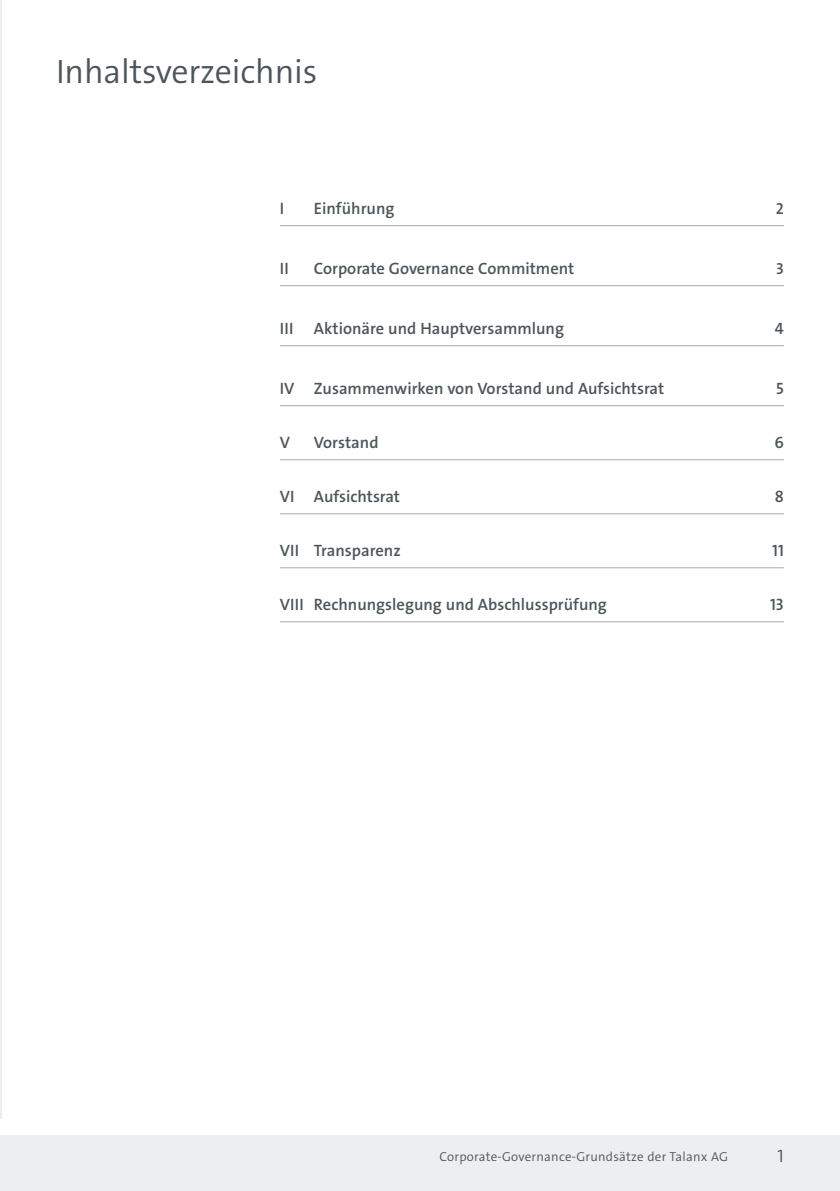
<style>
.page{position:relative;width:840px;height:1191px;background:#fff}
.page>*{position:absolute;margin:0;border:0;box-sizing:border-box;transform-origin:0 0}
.t1{font:34px "The Sans LP4 Se Lig";letter-spacing:-.005em;color:#4b565b}
.t2{font:18px "The Sans LP4 Se Lig";color:#4b565b}
.t3{font:16.4px "The Sans LP6 Se Bld";color:#4b565b}
.t4{font:16px "The Sans LP6 Se Bld";color:#4b565b}
.t5{font:13px "The Sans LP4 Se Lig";letter-spacing:.02em;color:#4b565b}
</style>
<div class="page">
<div style="left:0;top:1134px;width:839px;height:57px;background:#edeeef"></div>
<hr style="left:0;top:0;width:1px;height:1191px;background:#edeeef">
<hr style="left:280px;top:225px;width:503px;height:1px;background:#a5aaad">
<hr style="left:280px;top:285px;width:503px;height:1px;background:#a5aaad">
<hr style="left:280px;top:345px;width:503px;height:1px;background:#a5aaad">
<hr style="left:280px;top:405px;width:503px;height:1px;background:#a5aaad">
<hr style="left:280px;top:459px;width:503px;height:1px;background:#a5aaad">
<hr style="left:280px;top:513px;width:503px;height:1px;background:#a5aaad">
<hr style="left:280px;top:567px;width:503px;height:1px;background:#a5aaad">
<hr style="left:280px;top:621px;width:503px;height:1px;background:#a5aaad">
<div style="left:0;top:1118px;width:839px;height:16px;background:#fff"></div>
<h1 class="t1" style="left:56px;top:50px;width:263px">Inhaltsverzeichnis</h1>
<p class="t3" style="left:280px;top:198px;width:6px">I</p>
<p class="t3" style="left:314px;top:198px;width:82px">Einführung</p>
<p class="t4" style="left:775px;top:198px;width:9px">2</p>
<p class="t3" style="left:280px;top:258px;width:11px">II</p>
<p class="t3" style="left:314px;top:258px;width:262px">Corporate Governance Commitment</p>
<p class="t4" style="left:775px;top:258px;width:9px">3</p>
<p class="t3" style="left:280px;top:318px;width:285px">III Aktionäre und Hauptversammlung</p>
<p class="t3" style="left:774px;top:318px;width:11px">4</p>
<p class="t3" style="left:280px;top:378px;width:385px">IV Zusammenwirken von Vorstand und Aufsichtsrat</p>
<p class="t3" style="left:775px;top:378px;width:9px">5</p>
<p class="t3" style="left:280px;top:432px;width:12px">V</p>
<p class="t3" style="left:314px;top:432px;width:66px">Vorstand</p>
<p class="t3" style="left:774px;top:432px;width:11px">6</p>
<p class="t3" style="left:280px;top:486px;width:122px">VI Aufsichtsrat</p>
<p class="t3" style="left:774px;top:486px;width:11px">8</p>
<p class="t3" style="left:280px;top:540px;width:122px">VII Transparenz</p>
<p class="t3" style="left:771px;top:540px;width:13px">11</p>
<p class="t3" style="left:280px;top:594px;width:328px">VIII Rechnungslegung und Abschlussprüfung</p>
<p class="t3" style="left:769px;top:594px;width:15px">13</p>
<p class="t5" style="left:439px;top:1148px;width:290px">Corporate-Governance-Grundsätze der Talanx AG</p>
<p class="t2" style="left:777px;top:1144px;width:8px">1</p>
</div>
